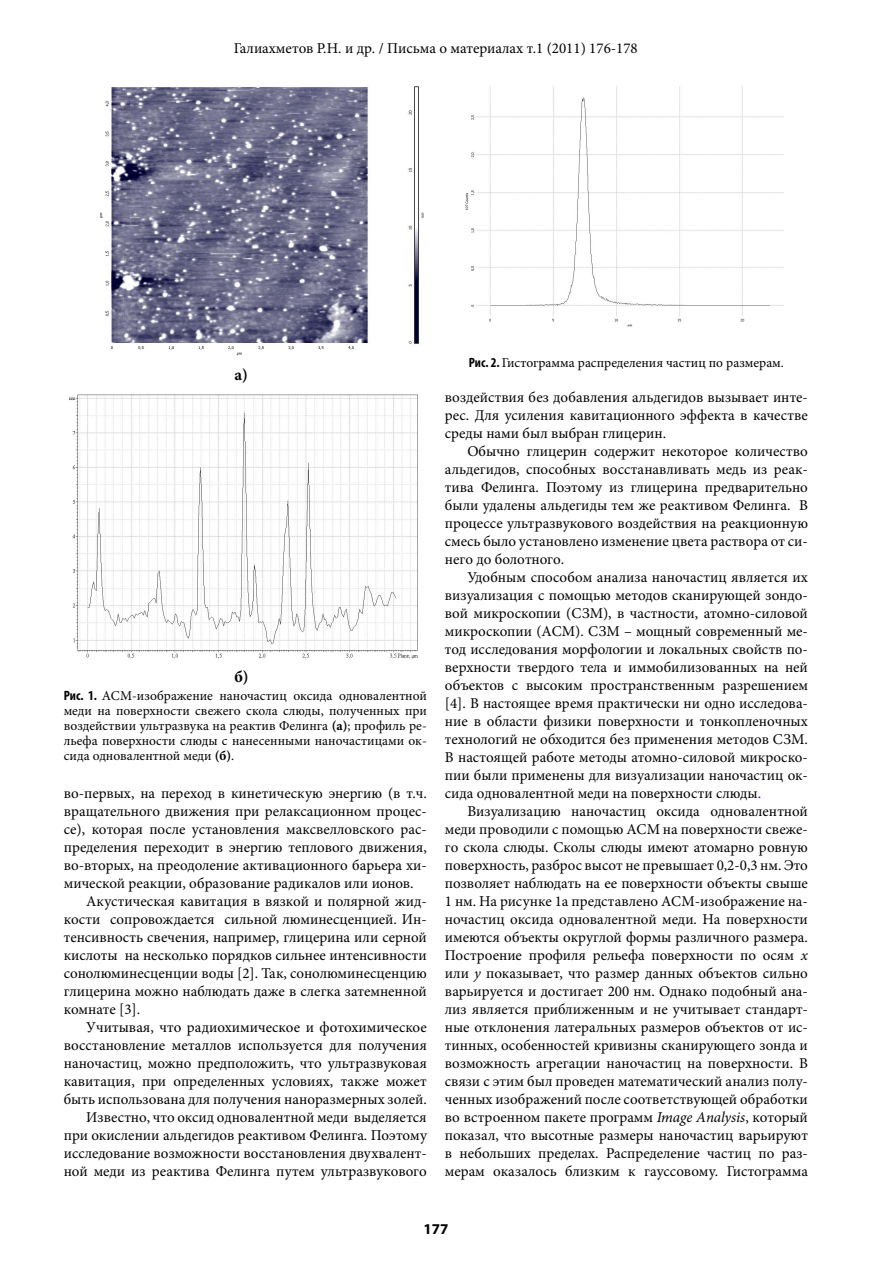
<style>
.page{position:relative;width:893px;height:1263px;background:#fff}
.page>*{position:absolute;margin:0;border:0;box-sizing:border-box;transform-origin:0 0}
.t1{font:700 16.5px "Minion Pro";color:#000}
.t2{font:15px/18px "Minion Pro";color:#000;text-align:justify}
.t3{font:700 15px "Myriad Pro";color:#000}
.t4{font:13.5px/15px "Minion Pro";color:#000;text-align:justify}
.s1{font-family:"Myriad Pro";font-weight:700;font-stretch:condensed}
.s2{font-weight:700}
.s3{color:#00f}
.s4{font-style:italic}
</style>
<div class="page">
<img style="left:100px;top:86px;width:324px;height:270px">
<img style="left:69px;top:394px;width:349px;height:265px">
<img style="left:465px;top:86px;width:319px;height:241px">
<p class="t2" style="left:234px;top:40px;width:405px">Галиахметов Р.Н. и др. / Письма о материалах т.1 (2011) 176-178</p>
<p class="t1" style="left:234px;top:363px;width:15px">a)</p>
<p class="t1" style="left:234px;top:665px;width:16px">б)</p>
<p class="t4" style="left:64px;top:688px;width:365px"><span class="s1">Рис. 1.</span> АСМ-изображение наночастиц оксида одновалентной меди на поверхности свежего скола слюды, полученных при воздействии ультразвука на реактив Фелинга <span class="s2">(а)</span>; профиль ре&shy;льефа поверхности слюды с нанесенными наночастицами ок&shy;сида одновалентной меди <span class="s2">(б)</span>.</p>
<p class="t2" style="left:64px;top:784px;width:365px">во-первых, на переход в кинетическую энергию (в т.ч.</p>
<p class="t2" style="left:64px;top:802px;width:365px">вращательного движения при релаксационном процес-</p>
<p class="t2" style="left:64px;top:820px;width:365px">се), которая после установления максвелловского рас-</p>
<p class="t2" style="left:64px;top:838px;width:365px">пределения переходит в энергию теплового движения,</p>
<p class="t2" style="left:64px;top:856px;width:365px">во-вторых, на преодоление активационного барьера хи-</p>
<p class="t2" style="left:64px;top:874px;width:351px">мической реакции, образование радикалов или ионов.</p>
<p class="t2" style="left:86px;top:892px;width:342px">Акустическая кавитация в вязкой и полярной жид-</p>
<p class="t2" style="left:64px;top:910px;width:365px">кости сопровождается сильной люминесценцией. Ин-</p>
<p class="t2" style="left:64px;top:928px;width:365px">тенсивность свечения, например, глицерина или серной</p>
<p class="t2" style="left:64px;top:946px;width:365px">кислоты на несколько порядков сильнее интенсивности</p>
<p class="t2" style="left:64px;top:964px;width:365px">сонолюминесценции воды [2]. Так, сонолюминесценцию</p>
<p class="t2" style="left:64px;top:982px;width:365px">глицерина можно наблюдать даже в слегка затемненной</p>
<p class="t2" style="left:64px;top:1000px;width:78px">комнате [3].</p>
<p class="t2" style="left:86px;top:1018px;width:342px">Учитывая, что радиохимическое и фотохимическое</p>
<p class="t2" style="left:64px;top:1036px;width:365px">восстановление металлов используется для получения</p>
<p class="t2" style="left:64px;top:1054px;width:365px">наночастиц, можно предположить, что ультразвуковая</p>
<p class="t2" style="left:64px;top:1072px;width:365px">кавитация, при определенных условиях, также может</p>
<p class="t2" style="left:64px;top:1090px;width:365px">быть использована для получения наноразмерных золей.</p>
<p class="t2" style="left:86px;top:1108px;width:342px">Известно, что оксид одновалентной меди выделяется</p>
<p class="t2" style="left:64px;top:1126px;width:365px">при окислении альдегидов реактивом Фелинга. Поэтому</p>
<p class="t2" style="left:64px;top:1144px;width:365px">исследование возможности восстановления двухвалент-</p>
<p class="t2" style="left:64px;top:1162px;width:365px">ной меди из реактива Фелинга путем ультразвукового</p>
<p class="t4" style="left:469px;top:355px;width:317px"><span class="s1">Рис. 2.</span> Гистограмма распределения частиц по размерам.</p>
<p class="t2" style="left:445px;top:388px;width:365px">воздействия без добавления альдегидов вызывает инте&shy;рес. Для усиления кавитационного эффекта в качестве среды нами был выбран глицерин.</p>
<p class="t2" style="left:445px;top:442px;width:365px;text-indent:22px">Обычно глицерин содержит некоторое количество альдегидов, способных восстанавливать медь из реак&shy;тива Фелинга. Поэтому из глицерина предварительно были удалены альдегиды тем же реактивом Фелинга. В процессе ультразвукового воздействия на реакционную смесь было установлено изменение цвета раствора от си&shy;него до болотного.</p>
<p class="t2" style="left:445px;top:568px;width:365px;text-indent:22px">Удобным способом анализа наночастиц является их визуализация с помощью методов сканирующей зондо&shy;вой микроскопии (СЗМ), в частности, атомно-силовой микроскопии (АСМ). СЗМ – мощный современный ме&shy;тод исследования морфологии и локальных свойств по&shy;верхности твердого тела и иммобилизованных на ней объектов с высоким пространственным разрешением [4]. В настоящее время практически ни одно исследова&shy;ние в области физики поверхности и тонкопленочных технологий не обходится без применения методов СЗМ.<br>В настоящей работе методы атомно-силовой микроско&shy;пии были применены для визуализации наночастиц ок&shy;сида одновалентной меди на поверхности слюды<span class="s3">.</span></p>
<p class="t2" style="left:445px;top:802px;width:365px;text-indent:22px">Визуализацию наночастиц оксида одновалентной меди проводили с помощью АСМ на поверхности свеже&shy;го скола слюды. Сколы слюды имеют атомарно ровную поверхность, разброс высот не превышает 0,2-0,3 нм. Это позволяет наблюдать на ее поверхности объекты свыше 1 нм. На рисунке 1а представлено АСМ-изображение на&shy;ночастиц оксида одновалентной меди. На поверхности имеются объекты округлой формы различного размера.<br>Построение профиля рельефа поверхности по осям <span class="s4">x </span>или <span class="s4">y</span> показывает, что размер данных объектов сильно варьируется и достигает 200 нм. Однако подобный ана&shy;лиз является приближенным и не учитывает стандарт&shy;ные отклонения латеральных размеров объектов от ис&shy;тинных, особенностей кривизны сканирующего зонда и возможность агрегации наночастиц на поверхности. В связи с этим был проведен математический анализ полу&shy;ченных изображений после соответствующей обработки во встроенном пакете программ <span class="s4">Image Аnalysis</span>, который показал, что высотные размеры наночастиц варьируют в небольших пределах. Распределение частиц по раз&shy;мерам оказалось близким к гауссовому. Гистограмма</p>
<p class="t3" style="left:423px;top:1219px;width:26px">177</p>
</div>
